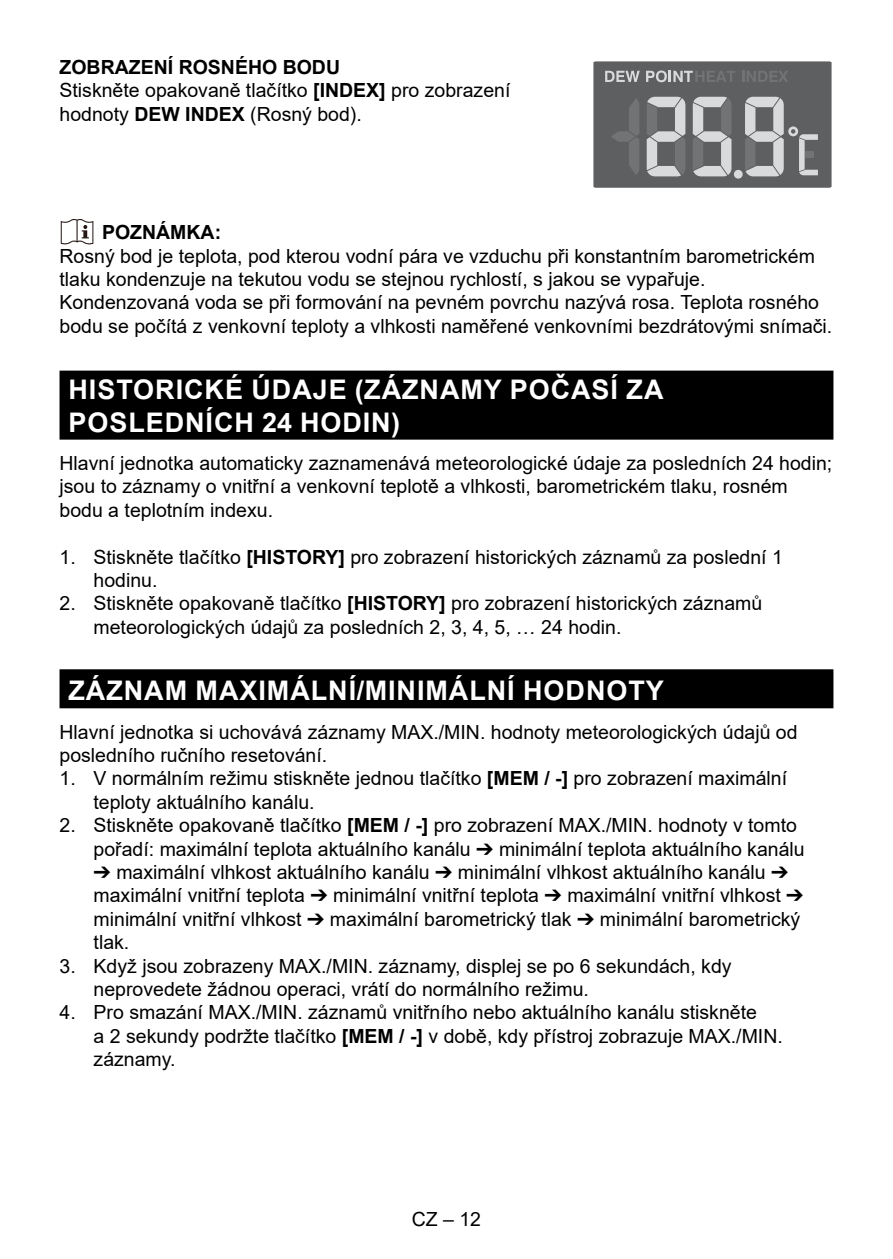
<style>
.page{position:relative;width:893px;height:1259px;background:#fff}
.page>*{position:absolute;margin:0;border:0;box-sizing:border-box;transform-origin:0 0}
.t1{font:700 27px/32.4px "Arial";letter-spacing:.035em;color:#fff}
.t2{font:19.5px/23.4px "Arial";color:#000}
.t3{font:700 19.5px "Arial";color:#000}
.s1{font-weight:700}
</style>
<div class="page">
<div style="left:60px;top:370px;width:773px;height:69px;background:#000"></div>
<div style="left:60px;top:669px;width:773px;height:39px;background:#000"></div>
<svg style="left:60px;top:221px;width:34px;height:24px"></svg>
<svg style="left:61px;top:219px;width:32px;height:25px"></svg>
<svg style="left:593px;top:61px;width:238px;height:127px;background:#7a7b7d"></svg>
<p class="t2" style="left:60px;top:55px;width:452px"><span class="s1">ZOBRAZENÍ ROSNÉHO BODU<br></span>Stiskněte opakovaně tlačítko <span class="s1">[INDEX]</span> pro zobrazení hodnoty <span class="s1">DEW INDEX</span> (Rosný bod).</p>
<p class="t3" style="left:102px;top:218px;width:121px">POZNÁMKA:</p>
<p class="t2" style="left:60px;top:244px;width:774px">Rosný bod je teplota, pod kterou vodní pára ve vzduchu při konstantním barometrickém tlaku kondenzuje na tekutou vodu se stejnou rychlostí, s jakou se vypařuje.<br>Kondenzovaná voda se při formování na pevném povrchu nazývá rosa. Teplota rosného bodu se počítá z venkovní teploty a vlhkosti naměřené venkovními bezdrátovými snímači.</p>
<h1 class="t1" style="left:69px;top:374px;width:596px">HISTORICKÉ ÚDAJE (ZÁZNAMY POČASÍ ZA<br>POSLEDNÍCH 24 HODIN)</h1>
<p class="t2" style="left:60px;top:451px;width:774px">Hlavní jednotka automaticky zaznamenává meteorologické údaje za posledních 24 hodin; jsou to záznamy o vnitřní a venkovní teplotě a vlhkosti, barometrickém tlaku, rosném bodu a teplotním indexu.</p>
<p class="t2" style="left:94px;top:545px;width:691px;text-indent:-34px">1. Stiskněte tlačítko <span class="s1">[HISTORY]</span> pro zobrazení historických záznamů za poslední 1 hodinu.</p>
<p class="t2" style="left:94px;top:592px;width:670px;text-indent:-34px">2. Stiskněte opakovaně tlačítko <span class="s1">[HISTORY]</span> pro zobrazení historických záznamů meteorologických údajů za posledních 2, 3, 4, 5, … 24 hodin.</p>
<h1 class="t1" style="left:69px;top:674px;width:597px">ZÁZNAM MAXIMÁLNÍ/MINIMÁLNÍ HODNOTY</h1>
<p class="t2" style="left:60px;top:720px;width:740px">Hlavní jednotka si uchovává záznamy MAX./MIN. hodnoty meteorologických údajů od posledního ručního resetování.</p>
<p class="t2" style="left:94px;top:766px;width:695px;text-indent:-34px">1. V normálním režimu stiskněte jednou tlačítko <span class="s1">[MEM / -]</span> pro zobrazení maximální teploty aktuálního kanálu.</p>
<p class="t2" style="left:94px;top:813px;width:713px;text-indent:-34px">2. Stiskněte opakovaně tlačítko <span class="s1">[MEM / -]</span> pro zobrazení MAX./MIN. hodnoty v tomto pořadí: maximální teplota aktuálního kanálu ➔ minimální teplota aktuálního kanálu</p>
<p class="t2" style="left:94px;top:860px;width:712px">➔ maximální vlhkost aktuálního kanálu ➔ minimální vlhkost aktuálního kanálu ➔ maximální vnitřní teplota ➔ minimální vnitřní teplota ➔ maximální vnitřní vlhkost ➔ minimální vnitřní vlhkost ➔ maximální barometrický tlak ➔ minimální barometrický tlak.</p>
<p class="t2" style="left:94px;top:954px;width:639px;text-indent:-34px">3. Když jsou zobrazeny MAX./MIN. záznamy, displej se po 6 sekundách, kdy neprovedete žádnou operaci, vrátí do normálního režimu.</p>
<p class="t2" style="left:94px;top:1000px;width:691px;text-indent:-34px">4. Pro smazání MAX./MIN. záznamů vnitřního nebo aktuálního kanálu stiskněte<br>a 2 sekundy podržte tlačítko <span class="s1">[MEM / -]</span> v době, kdy přístroj zobrazuje MAX./MIN. záznamy.</p>
<p class="t2" style="left:412px;top:1207px;width:71px">CZ – 12</p>
</div>
